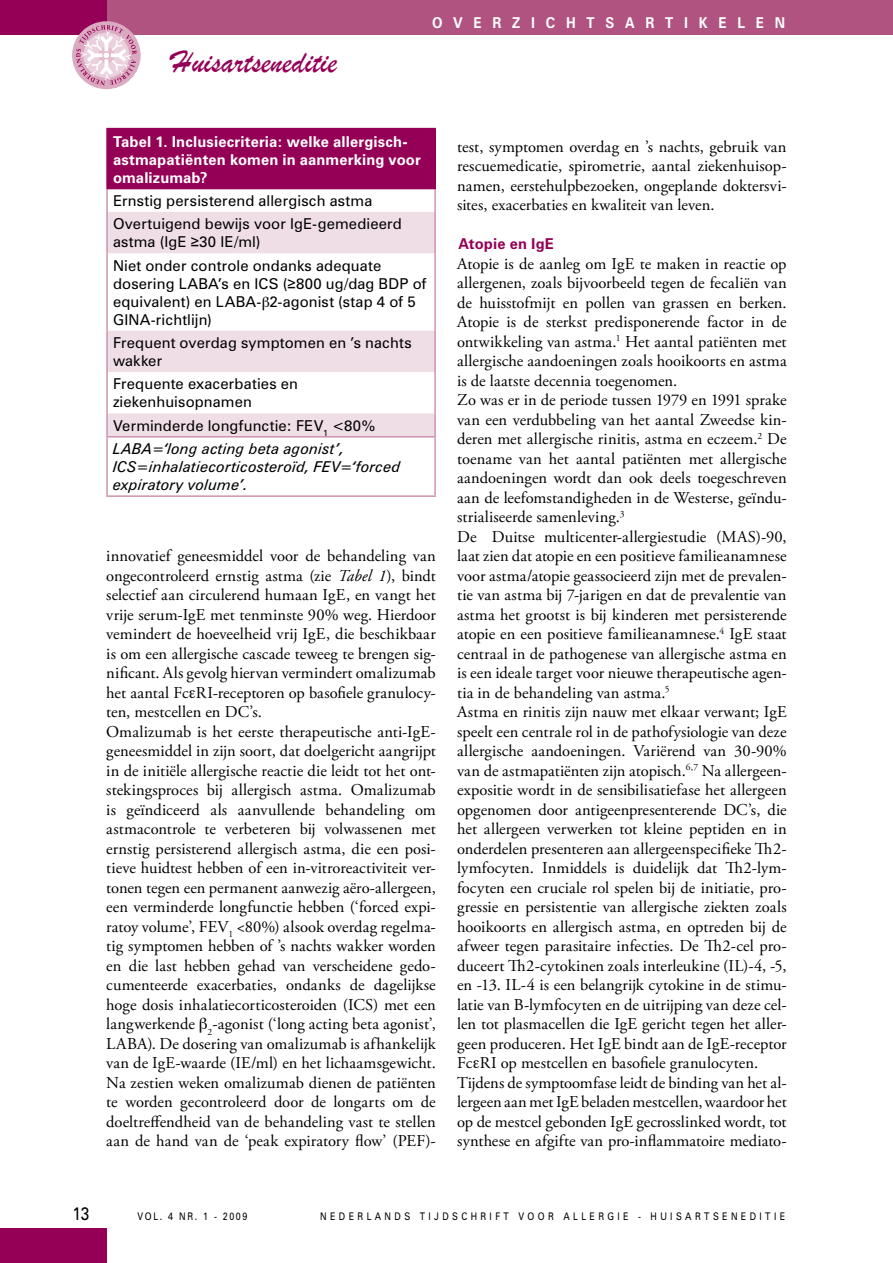
<style>
.page{position:relative;width:893px;height:1263px;background:#fff}
.page>*{position:absolute;margin:0;border:0;box-sizing:border-box;transform-origin:0 0}
.t1{font:33px "Brush Script";letter-spacing:.005em;color:#950057;scale:.95 1}
.t2{font:18px "Zurich BT";color:#000;scale:.85 1}
.t3{font:16.5px/19.5px "Adobe Garamond Pro";letter-spacing:.005em;color:#000}
.t4{font:15px/23.4px "Zurich BT";letter-spacing:.01em;color:#000}
.t5{font:700 15px/18px "Zurich BT";letter-spacing:.01em;color:#fff}
.t6{font:italic 15px/18px "Zurich BT";letter-spacing:.005em;color:#000}
.t7{font:700 15px "Zurich BT";letter-spacing:.8em;color:#fff;scale:.9 1}
.t8{font:700 15px "Zurich BT";color:#950057}
.t9{font:10.5px "Zurich BT";letter-spacing:.38em;color:#000;scale:.85 1}
.t10{font:10.5px "Zurich BT";letter-spacing:.18em;color:#000;scale:.85 1}
.s1{font-family:"Arial"}
.s2{font-style:italic}
</style>
<div class="page">
<div style="left:0;top:1229px;width:106px;height:34px;background:#950057"></div>
<div style="left:0;top:0;width:893px;height:34px;background:#b15380"></div>
<div style="left:0;top:0;width:106px;height:34px;background:#950057"></div>
<div style="left:72px;top:21px;width:69px;height:68px;background:#daaac0;border-radius:50%"></div>
<svg style="left:76px;top:25px;width:61px;height:60px"></svg>
<div style="left:107px;top:129px;width:328px;height:60px;background:#950057"></div>
<svg style="left:108px;top:212px;width:326px;height:224px"></svg>
<hr style="left:106px;top:189px;width:2px;height:23px;background:#cf92ae">
<hr style="left:434px;top:189px;width:2px;height:23px;background:#cf92ae">
<hr style="left:106px;top:253px;width:2px;height:78px;background:#cf92ae">
<hr style="left:434px;top:253px;width:2px;height:78px;background:#cf92ae">
<hr style="left:106px;top:372px;width:2px;height:41px;background:#cf92ae">
<hr style="left:434px;top:372px;width:2px;height:41px;background:#cf92ae">
<hr style="left:106px;top:437px;width:2px;height:58px;background:#cf92ae">
<hr style="left:434px;top:437px;width:2px;height:58px;background:#cf92ae">
<hr style="left:106px;top:495px;width:330px;height:2px;background:#cf92ae">
<hr style="left:106px;top:128px;width:330px;height:1px;background:#950057">
<hr style="left:106px;top:129px;width:2px;height:59px;background:#950057">
<hr style="left:434px;top:129px;width:2px;height:59px;background:#950057">
<hr style="left:106px;top:188px;width:330px;height:1px;background:#950057">
<hr style="left:106px;top:212px;width:2px;height:41px;background:#cf92ae">
<hr style="left:434px;top:212px;width:2px;height:41px;background:#cf92ae">
<hr style="left:106px;top:331px;width:2px;height:41px;background:#cf92ae">
<hr style="left:434px;top:331px;width:2px;height:41px;background:#cf92ae">
<hr style="left:106px;top:413px;width:2px;height:23px;background:#cf92ae">
<hr style="left:434px;top:413px;width:2px;height:23px;background:#cf92ae">
<hr style="left:106px;top:436px;width:330px;height:1px;background:#cf92ae">
<svg style="left:263px;top:296px;width:6px;height:14px"></svg>
<h1 class="t1" style="left:172px;top:42px;width:176px">Huisartseneditie</h1>
<p class="t7" style="left:432px;top:14px;width:394px">overzichtsartikelen</p>
<p class="t5" style="left:113px;top:132px;width:309px">Tabel 1. Inclusiecriteria: welke allergisch&shy;astmapatiënten komen in aanmerking voor omalizumab?</p>
<p class="t4" style="left:113px;top:189px;width:290px">Ernstig persisterend allergisch astma<br>Overtuigend bewijs voor IgE-gemedieerd</p>
<p class="t4" style="left:113px;top:230px;width:270px">astma (IgE <span class="s1">≥</span>30 IE/ml)<br>N iet onder controle ondanks adequate</p>
<p class="t4" style="left:113px;top:272px;width:150px">dosering LABA’s en ICS</p>
<p class="t4" style="left:113px;top:274px;width:315px;line-height:18px;text-indent:170px">(<span class="s1">≥</span>800 ug/dag BDP of equivalent) en LABA- 2-agonist (stap 4 of 5<br>GINA</p>
<p class="t4" style="left:113px;top:308px;width:300px;text-indent:38px">-richtlijn)<br>Frequent overdag symptomen en ’s nachts</p>
<p class="t4" style="left:113px;top:349px;width:187px">wakker<br>Frequente exacerbaties en</p>
<p class="t4" style="left:113px;top:390px;width:264px">ziekenhuisopnamen<br>Verminderde longfunctie: FEV<sub>1</sub> &lt;80%<br><span class="s2">LABA=‘long acting beta agonist’,</span></p>
<p class="t6" style="left:113px;top:458px;width:289px">ICS=inhalatiecorticosteroïd, FEV=‘forced expiratory volume’.</p>
<p class="t3" style="left:106px;top:547px;width:331px">innovatief geneesmiddel voor de behandeling van ongecontroleerd ernstig astma (zie <span class="s2">Tabel 1</span>), bindt selectief aan circulerend humaan IgE, en vangt het vrije serum-IgE met tenminste 90% weg. Hierdoor vemindert de hoeveelheid vrij IgE, die beschikbaar is om een allergische cascade teweeg te brengen sig&shy;nificant. Als gevolg hiervan vermindert omalizumab het aantal Fc RI-receptoren op basofiele granulocy&shy;ten, mestcellen en DC’s.<br>Omalizumab is het eerste therapeutische anti-IgE&shy;geneesmiddel in zijn soort, dat doelgericht aangrijpt in de initiële allergische reactie die leidt tot het ont&shy;stekingsproces bij allergisch astma. Omalizumab is geïndiceerd als aanvullende behandeling om astmacontrole te verbeteren bij volwassenen met ernstig persisterend allergisch astma, die een posi&shy;tieve huidtest hebben of een in-vitroreactiviteit ver&shy;tonen tegen een permanent aanwezig aëro-allergeen, een verminderde longfunctie hebben (‘forced expi&shy;ratoy volume’, FEV<sub>1</sub> &lt;80%) alsook overdag regelma&shy;tig symptomen hebben of ’s nachts wakker worden en die last hebben gehad van verscheidene gedo&shy;cumenteerde exacerbaties, ondanks de dagelijkse hoge dosis inhalatiecorticosteroiden (ICS) met een langwerkende <sub>2</sub>-agonist (‘long acting beta agonist’, LABA). De dosering van omalizumab is afhankelijk van de IgE-waarde (IE/ml) en het lichaamsgewicht.<br>Na zestien weken omalizumab dienen de patiënten te worden gecontroleerd door de longarts om de doeltreffendheid van de behandeling vast te stellen aan de hand van de ‘peak expiratory flow’ (PEF)-</p>
<p class="t3" style="left:457px;top:137px;width:331px;text-align:justify">test, symptomen overdag en ’s nachts, gebruik van rescuemedicatie, spirometrie, aantal ziekenhuisop&shy;namen, eerstehulpbezoeken, ongeplande doktersvi&shy;sites, exacerbaties en kwaliteit van leven.</p>
<p class="t8" style="left:458px;top:235px;width:95px">Atopie en IgE</p>
<p class="t3" style="left:457px;top:254px;width:331px">Atopie is de aanleg om IgE te maken in reactie op allergenen, zoals bijvoorbeeld tegen de fecaliën van de huisstofmijt en pollen van grassen en berken.<br>Atopie is de sterkst predisponerende factor in de ontwikkeling van astma.<sup>1</sup> Het aantal patiënten met allergische aandoeningen zoals hooikoorts en astma is de laatste decennia toegenomen.<br>Zo was er in de periode tussen 1979 en 1991 sprake van een verdubbeling van het aantal Zweedse kin&shy;deren met allergische rinitis, astma en eczeem.<sup>2</sup> De toename van het aantal patiënten met allergische aandoeningen wordt dan ook deels toegeschreven aan de leefomstandigheden in de Westerse, geïndu&shy;strialiseerde samenleving.<sup>3<br></sup>De Duitse multicenter-allergiestudie (MAS)-90, laat zien dat atopie en een positieve familieanamnese voor astma/atopie geassocieerd zijn met de prevalen&shy;tie van astma bij 7-jarigen en dat de prevalentie van astma het grootst is bij kinderen met persisterende atopie en een positieve familieanamnese.<sup>4</sup> IgE staat centraal in de pathogenese van allergische astma en is een ideale target voor nieuwe therapeutische agen&shy;tia in de behandeling van astma.<sup>5<br></sup>Astma en rinitis zijn nauw met elkaar verwant; IgE speelt een centrale rol in de pathofysiologie van deze allergische aandoeningen. Variërend van 30-90% van de astmapatiënten zijn atopisch.<sup>6,7</sup> Na allergeen&shy;expositie wordt in de sensibilisatiefase het allergeen opgenomen door antigeenpresenterende DC’s, die het allergeen verwerken tot kleine peptiden en in onderdelen presenteren aan allergeenspecifieke Th2- lymfocyten. Inmiddels is duidelijk dat Th2-lym&shy;focyten een cruciale rol spelen bij de initiatie, pro&shy;gressie en persistentie van allergische ziekten zoals hooikoorts en allergisch astma, en optreden bij de afweer tegen parasitaire infecties. De Th2-cel pro&shy;duceert Th2-cytokinen zoals interleukine (IL)-4, -5, en -13. IL-4 is een belangrijk cytokine in de stimu&shy;latie van B-lymfocyten en de uitrijping van deze cel&shy;len tot plasmacellen die IgE gericht tegen het aller&shy;geen produceren. Het IgE bindt aan de IgE-receptor Fc RI op mestcellen en basofiele granulocyten.<br>Tijdens de symptoomfase leidt de binding van het al&shy;lergeen aan met IgE beladen mestcellen, waardoor het op de mestcel gebonden IgE gecrosslinked wordt, tot synthese en afgifte van pro-inflammatoire mediato-</p>
<p class="t2" style="left:72px;top:1202px;width:21px">13</p>
<p class="t10" style="left:138px;top:1210px;width:131px">vol. 4 nr. 1 - 2009</p>
<p class="t9" style="left:320px;top:1210px;width:549px">nederlands tijdschrift voor allergie - huisartseneditie</p>
</div>
